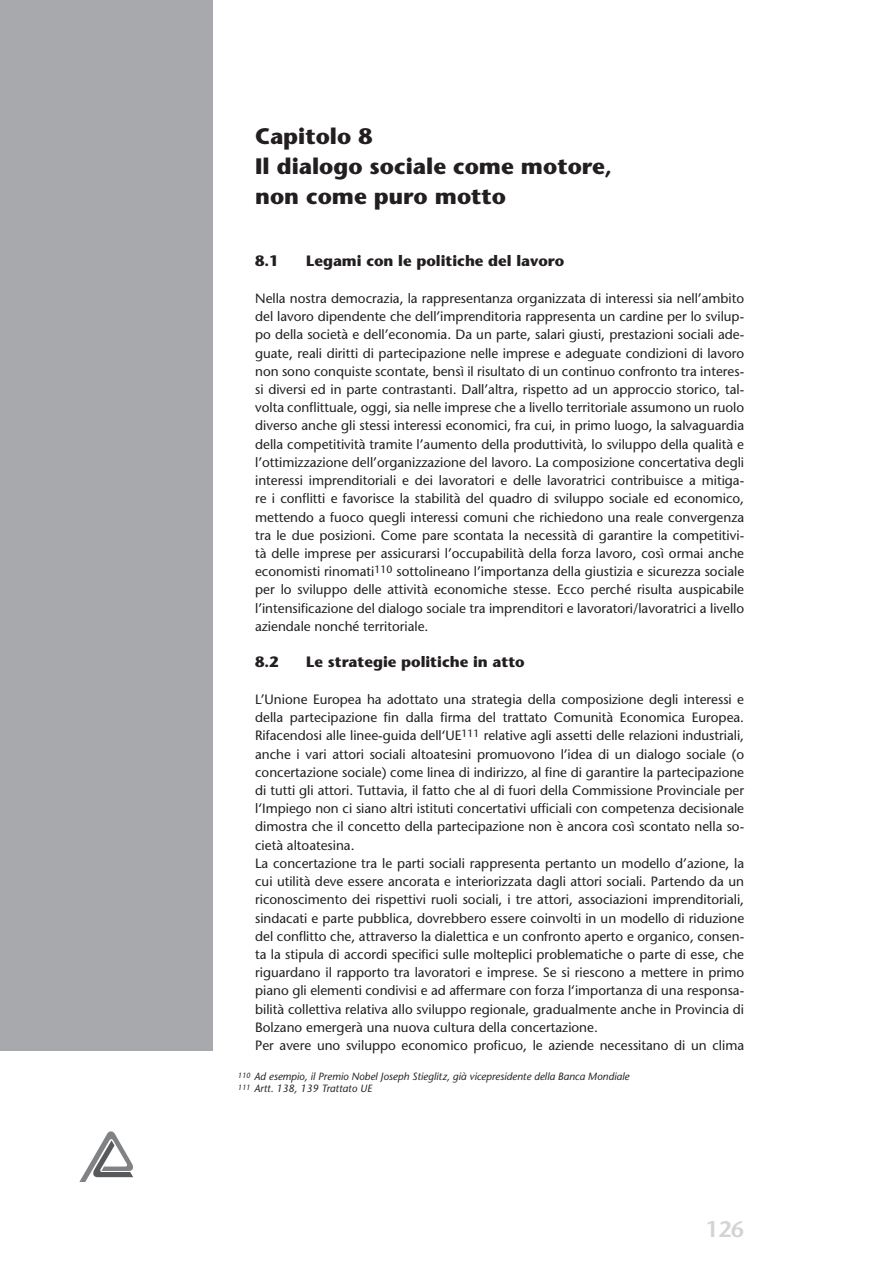
<style>
.page{position:relative;width:893px;height:1263px;background:#fff}
.page>*{position:absolute;margin:0;border:0;box-sizing:border-box;transform-origin:0 0}
.t1{font:700 22.35px/29.8px "Stone Sans";color:#231f20}
.t2{font:600 22.35px "Stone Sans";color:#d1d3d4}
.t3{font:700 15px "Stone Sans";color:#231f20}
.t4{font:13.5px/18.3px "Stone Sans";color:#231f20;text-align:justify}
.t5{font:italic 10.5px/12px "Stone Sans";color:#231f20}
.s1{font-size:7.5px}
</style>
<div class="page">
<div style="left:0;top:0;width:213px;height:1050px;background:#a7a9ac"></div>
<svg style="left:79px;top:1131px;width:54px;height:51px"></svg>
<h1 class="t1" style="left:255px;top:124px;width:358px">Capitolo 8<br>Il dialogo sociale come motore, non come puro motto</h1>
<p class="t3" style="left:255px;top:255px;width:25px">8.1</p>
<p class="t3" style="left:306px;top:255px;width:260px">Legami con le politiche del lavoro</p>
<p class="t4" style="left:255px;top:290px;width:491px">Nella nostra democrazia, la rappresentanza organizzata di interessi sia nell’ambito del lavoro dipendente che dell’imprenditoria rappresenta un cardine per lo svilup&shy;po della società e dell’economia. Da un parte, salari giusti, prestazioni sociali ade&shy;guate, reali diritti di partecipazione nelle imprese e adeguate condizioni di lavoro non sono conquiste scontate, bensì il risultato di un continuo confronto tra interes&shy;si diversi ed in parte contrastanti. Dall’altra, rispetto ad un approccio storico, tal&shy;volta conflittuale, oggi, sia nelle imprese che a livello territoriale assumono un ruolo diverso anche gli stessi interessi economici, fra cui, in primo luogo, la salvaguardia della competitività tramite l’aumento della produttività, lo sviluppo della qualità e l’ottimizzazione dell’organizzazione del lavoro. La composizione concertativa degli interessi imprenditoriali e dei lavoratori e delle lavoratrici contribuisce a mitiga&shy;re i conflitti e favorisce la stabilità del quadro di sviluppo sociale ed economico, mettendo a fuoco quegli interessi comuni che richiedono una reale convergenza tra le due posizioni. Come pare scontata la necessità di garantire la competitivi&shy;tà delle imprese per assicurarsi l’occupabilità della forza lavoro, così ormai anche economisti rinomati<sup>110</sup> sottolineano l’importanza della giustizia e sicurezza sociale per lo sviluppo delle attività economiche stesse. Ecco perché risulta auspicabile l’intensificazione del dialogo sociale tra imprenditori e lavoratori/lavoratrici a livello aziendale nonché territoriale.</p>
<p class="t3" style="left:255px;top:656px;width:25px">8.2</p>
<p class="t3" style="left:306px;top:656px;width:220px">Le strategie politiche in atto</p>
<p class="t4" style="left:255px;top:691px;width:491px;text-align:left">L’Unione Europea ha adottato una strategia della composizione degli interessi e della partecipazione fin dalla firma del trattato Comunità Economica Europea.<br>Rifacendosi alle linee-guida dell‘UE<sup>111</sup> relative agli assetti delle relazioni industriali, anche i vari attori sociali altoatesini promuovono l’idea di un dialogo sociale (o concertazione sociale) come linea di indirizzo, al fine di garantire la partecipazione di tutti gli attori. Tuttavia, il fatto che al di fuori della Commissione Provinciale per l‘Impiego non ci siano altri istituti concertativi ufficiali con competenza decisionale dimostra che il concetto della partecipazione non è ancora così scontato nella so&shy;cietà altoatesina.<br>La concertazione tra le parti sociali rappresenta pertanto un modello d’azione, la cui utilità deve essere ancorata e interiorizzata dagli attori sociali. Partendo da un riconoscimento dei rispettivi ruoli sociali, i tre attori, associazioni imprenditoriali, sindacati e parte pubblica, dovrebbero essere coinvolti in un modello di riduzione del conflitto che, attraverso la dialettica e un confronto aperto e organico, consen&shy;ta la stipula di accordi specifici sulle molteplici problematiche o parte di esse, che riguardano il rapporto tra lavoratori e imprese. Se si riescono a mettere in primo piano gli elementi condivisi e ad affermare con forza l‘importanza di una responsa&shy;bilità collettiva relativa allo sviluppo regionale, gradualmente anche in Provincia di Bolzano emergerà una nuova cultura della concertazione.<br>Per avere uno sviluppo economico proficuo, le aziende necessitano di un clima</p>
<p class="t5" style="left:238px;top:1071px;width:393px"><span class="s1">110</span> Ad esempio, il Premio Nobel Joseph Stieglitz, già vicepresidente della Banca Mondiale<br><span class="s1">111</span> Artt. 138, 139 Trattato UE</p>
<h1 class="t2" style="left:706px;top:1221px;width:40px">126</h1>
</div>
